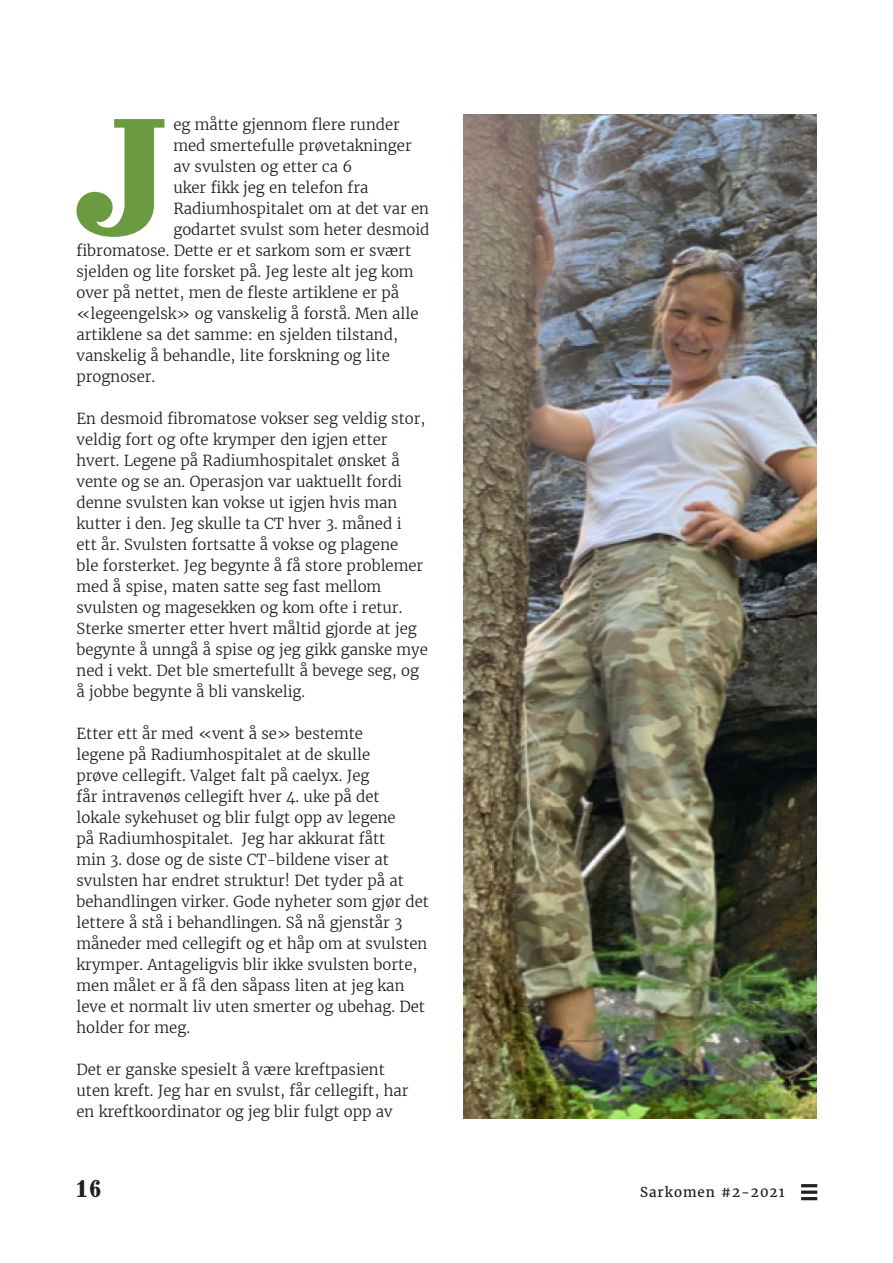
<style>
.page{position:relative;width:893px;height:1263px;background:#fff}
.page>*{position:absolute;margin:0;border:0;box-sizing:border-box;transform-origin:0 0}
.t1{font:500 165px "John Hancock CP";color:#6a9b40}
.t2{font:500 24px "John Hancock CP";color:#231f20}
.t3{font:300 15px/21px "Merriweather";color:#231f20}
.t4{font:13.5px "Merriweather";letter-spacing:.075em;color:#231f20}
</style>
<div class="page">
<svg style="left:801px;top:1184px;width:16px;height:16px"></svg>
<img style="left:463px;top:115px;width:353px;height:1003px">
<h1 class="t1" style="left:74px;top:85px;width:96px">J</h1>
<p class="t3" style="left:173px;top:114px;width:228px">eg måtte gjennom flere runder</p>
<p class="t3" style="left:173px;top:135px;width:240px">med smertefulle prøvetakninger</p>
<p class="t3" style="left:173px;top:156px;width:181px">av svulsten og etter ca 6</p>
<p class="t3" style="left:173px;top:177px;width:197px">uker fikk jeg en telefon fra</p>
<p class="t3" style="left:173px;top:198px;width:257px">Radiumhospitalet om at det var en</p>
<p class="t3" style="left:173px;top:219px;width:258px">godartet svulst som heter desmoid</p>
<p class="t3" style="left:77px;top:240px;width:336px">fibromatose. Dette er et sarkom som er svært</p>
<p class="t3" style="left:77px;top:261px;width:339px">sjelden og lite forsket på. Jeg leste alt jeg kom</p>
<p class="t3" style="left:77px;top:282px;width:324px">over på nettet, men de fleste artiklene er på</p>
<p class="t3" style="left:77px;top:303px;width:343px">«legeengelsk» og vanskelig å forstå. Men alle</p>
<p class="t3" style="left:77px;top:324px;width:323px">artiklene sa det samme: en sjelden tilstand,</p>
<p class="t3" style="left:77px;top:345px;width:315px">vanskelig å behandle, lite forskning og lite</p>
<p class="t3" style="left:77px;top:366px;width:80px">prognoser.</p>
<p class="t3" style="left:77px;top:408px;width:353px">En desmoid fibromatose vokser seg veldig stor, veldig fort og ofte krymper den igjen etter hvert. Legene på Radiumhospitalet ønsket å vente og se an. Operasjon var uaktuellt fordi denne svulsten kan vokse ut igjen hvis man kutter i den. Jeg skulle ta CT hver 3. måned i<br>ett år. Svulsten fortsatte å vokse og plagene<br>ble forsterket. Jeg begynte å få store problemer med å spise, maten satte seg fast mellom svulsten og magesekken og kom ofte i retur.<br>Sterke smerter etter hvert måltid gjorde at jeg begynte å unngå å spise og jeg gikk ganske mye ned i vekt. Det ble smertefullt å bevege seg, og å jobbe begynte å bli vanskelig.</p>
<p class="t3" style="left:77px;top:723px;width:354px">Etter ett år med «vent å se» bestemte<br>legene på Radiumhospitalet at de skulle<br>prøve cellegift. Valget falt på caelyx. Jeg<br>får intravenøs cellegift hver 4. uke på det<br>lokale sykehuset og blir fulgt opp av legene<br>på Radiumhospitalet. Jeg har akkurat fått<br>min 3. dose og de siste CT-bildene viser at svulsten har endret struktur! Det tyder på at behandlingen virker. Gode nyheter som gjør det lettere å stå i behandlingen. Så nå gjenstår 3 måneder med cellegift og et håp om at svulsten krymper. Antageligvis blir ikke svulsten borte, men målet er å få den såpass liten at jeg kan leve et normalt liv uten smerter og ubehag. Det holder for meg.</p>
<p class="t3" style="left:77px;top:1059px;width:334px">Det er ganske spesielt å være kreftpasient uten kreft. Jeg har en svulst, får cellegift, har en kreftkoordinator og jeg blir fulgt opp av</p>
<h2 class="t2" style="left:77px;top:1175px;width:26px">16</h2>
<p class="t4" style="left:640px;top:1183px;width:146px">Sarkomen #2-2021</p>
</div>
